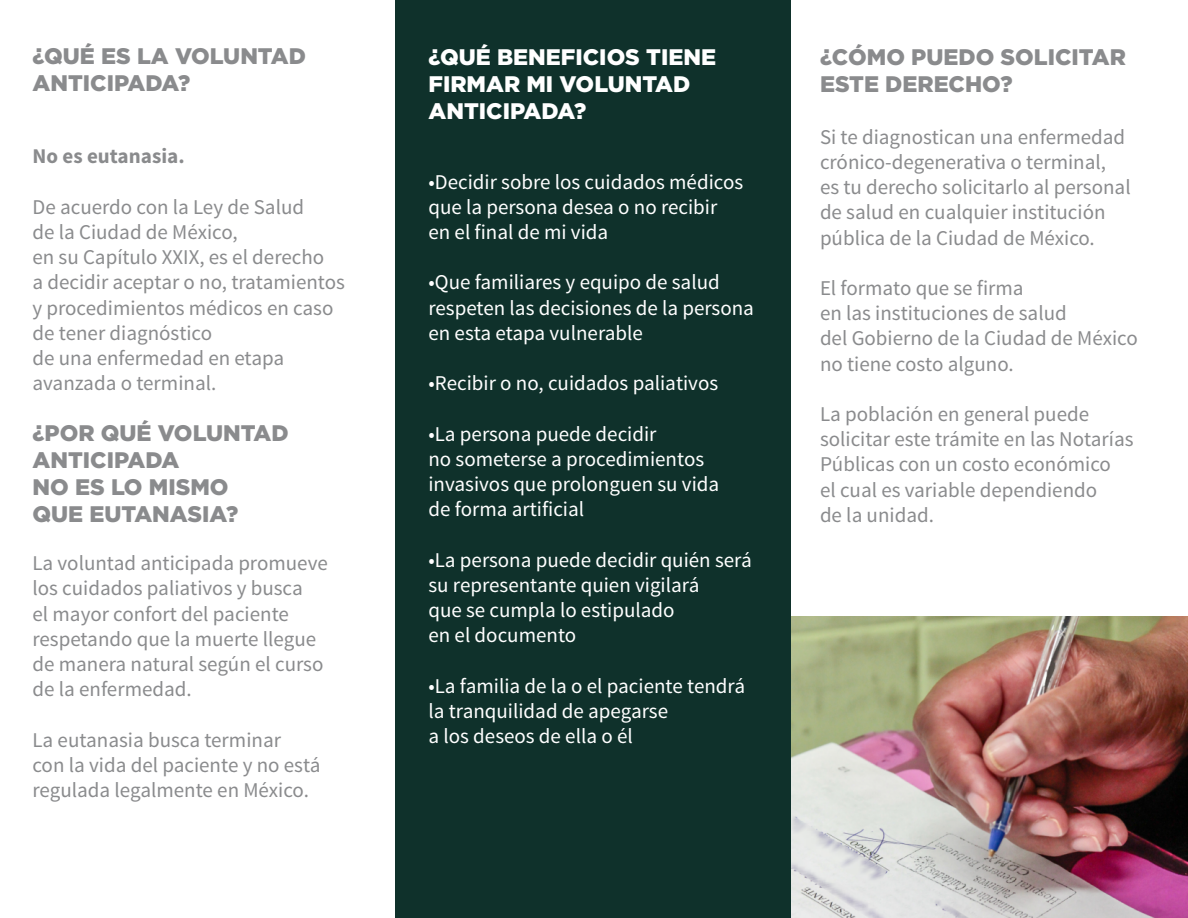
<style>
.page{position:relative;width:1188px;height:918px;background:#fff}
.page>*{position:absolute;margin:0;border:0;box-sizing:border-box;transform-origin:0 0}
.t1{font:900 22.5px/27px "Gotham";color:#8a8b8d}
.t2{font:900 22.5px/27px "Gotham";color:#fff}
.t3{font:21px/25.2px "Source Sans Pro";color:#8a8b8d}
.t4{font:21px/25.2px "Source Sans Pro";color:#fff}
.t5{font:700 21px "Source Sans Pro";color:#8a8b8d}
</style>
<div class="page">
<img style="left:791px;top:617px;width:397px;height:301px">
<div style="left:396px;top:0;width:395px;height:918px;background:#0f312b"></div>
<p class="t1" style="left:33px;top:42px;width:275px">¿QUÉ ES LA VOLUNTAD<br>ANTICIPADA?</p>
<p class="t5" style="left:33px;top:143px;width:154px">No es eutanasia.</p>
<p class="t3" style="left:33px;top:195px;width:314px">De acuerdo con la Ley de Salud<br>de la Ciudad de México,<br>en su Capítulo XXIX, es el derecho<br>a decidir aceptar o no, tratamientos y procedimientos médicos en caso de tener diagnóstico<br>de una enfermedad en etapa avanzada o terminal.</p>
<p class="t1" style="left:33px;top:419px;width:258px">¿POR QUÉ VOLUNTAD<br>ANTICIPADA<br>NO ES LO MISMO<br>QUE EUTANASIA?</p>
<p class="t3" style="left:33px;top:551px;width:297px">La voluntad anticipada promueve los cuidados paliativos y busca<br>el mayor confort del paciente respetando que la muerte llegue de manera natural según el curso de la enfermedad.</p>
<p class="t3" style="left:33px;top:727px;width:290px">La eutanasia busca terminar<br>con la vida del paciente y no está regulada legalmente en México.</p>
<p class="t2" style="left:429px;top:43px;width:289px">¿QUÉ BENEFICIOS TIENE<br>FIRMAR MI VOLUNTAD<br>ANTICIPADA?</p>
<p class="t4" style="left:429px;top:169px;width:316px">•Decidir sobre los cuidados médicos que la persona desea o no recibir en el final de mi vida</p>
<p class="t4" style="left:429px;top:270px;width:327px">•Que familiares y equipo de salud respeten las decisiones de la persona en esta etapa vulnerable</p>
<p class="t4" style="left:429px;top:371px;width:291px">•Recibir o no, cuidados paliativos</p>
<p class="t4" style="left:429px;top:421px;width:292px">•La persona puede decidir<br>no someterse a procedimientos invasivos que prolonguen su vida de forma artificial</p>
<p class="t4" style="left:429px;top:547px;width:325px">•La persona puede decidir quién será su representante quien vigilará<br>que se cumpla lo estipulado<br>en el documento</p>
<p class="t4" style="left:429px;top:673px;width:318px">•La familia de la o el paciente tendrá la tranquilidad de apegarse<br>a los deseos de ella o él</p>
<p class="t1" style="left:820px;top:43px;width:307px">¿CÓMO PUEDO SOLICITAR<br>ESTE DERECHO?</p>
<p class="t3" style="left:820px;top:125px;width:312px">Si te diagnostican una enfermedad crónico-degenerativa o terminal,<br>es tu derecho solicitarlo al personal de salud en cualquier institución pública de la Ciudad de México.</p>
<p class="t3" style="left:820px;top:276px;width:319px">El formato que se firma<br>en las instituciones de salud<br>del Gobierno de la Ciudad de México no tiene costo alguno.</p>
<p class="t3" style="left:820px;top:402px;width:315px">La población en general puede solicitar este trámite en las Notarías<br>Públicas con un costo económico<br>el cual es variable dependiendo<br>de la unidad.</p>
</div>
